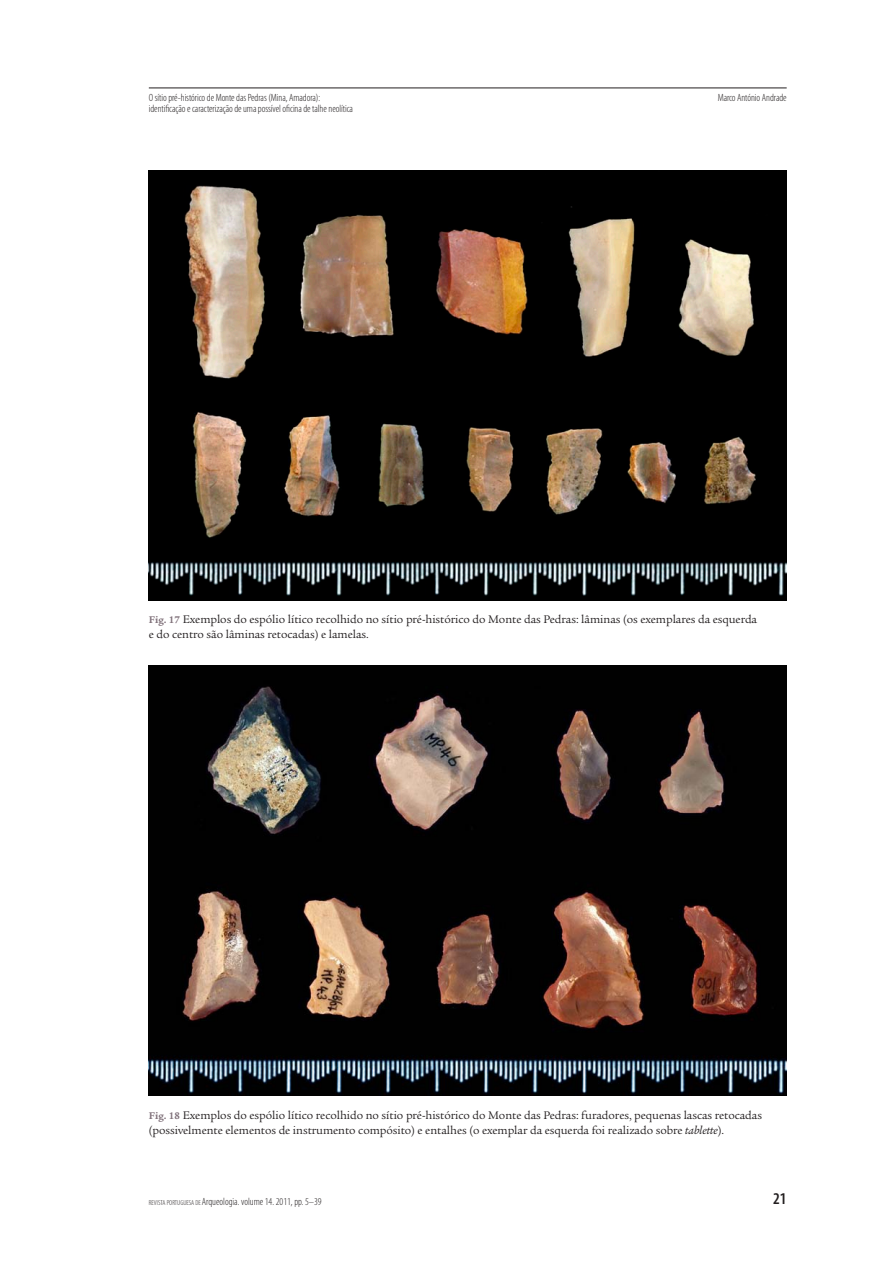
<style>
.page{position:relative;width:893px;height:1263px;background:#fff}
.page>*{position:absolute;margin:0;border:0;box-sizing:border-box;transform-origin:0 0}
.t1{font:600 condensed 16.5px "Myriad Pro";color:#231f20}
.t2{font:12px/15px "Legacy Serif";letter-spacing:-.005em;color:#231f20}
.t3{font:300 condensed 10.5px/10.5px "Myriad Pro";letter-spacing:-.005em;color:#231f20}
.s1{font-weight:700;font-size:10.5px;color:#80717a}
.s2{font-style:italic}
.s3{font-size:7.2px}
</style>
<div class="page">
<hr style="left:149px;top:88px;width:638px;height:1px;background:#231f20">
<img style="left:149px;top:170px;width:638px;height:430px">
<img style="left:149px;top:665px;width:638px;height:430px">
<p class="t3" style="left:149px;top:93px;width:206px">O sítio pré‑histórico de Monte das Pedras (Mina, Amadora): identificação e caracterização de uma possível oficina de talhe neolítica</p>
<p class="t3" style="left:718px;top:93px;width:71px">Marco António Andrade</p>
<p class="t2" style="left:149px;top:612px;width:610px"><span class="s1">Fig. 17</span> Exemplos do espólio lítico recolhido no sítio pré‑histórico do Monte das Pedras: lâminas (os exemplares da esquerda e do centro são lâminas retocadas) e lamelas.</p>
<p class="t2" style="left:149px;top:1108px;width:615px"><span class="s1">Fig. 18</span> Exemplos do espólio lítico recolhido no sítio pré‑histórico do Monte das Pedras: furadores, pequenas lascas retocadas (possivelmente elementos de instrumento compósito) e entalhes (o exemplar da esquerda foi realizado sobre <span class="s2">tablette</span>).</p>
<p class="t3" style="left:149px;top:1196px;width:174px"><span class="s3">REVISTA PORTUGUESA DE</span> Arqueologia. volume 14. 2011, pp. 5–39</p>
<h1 class="t1" style="left:773px;top:1188px;width:15px">21</h1>
</div>
